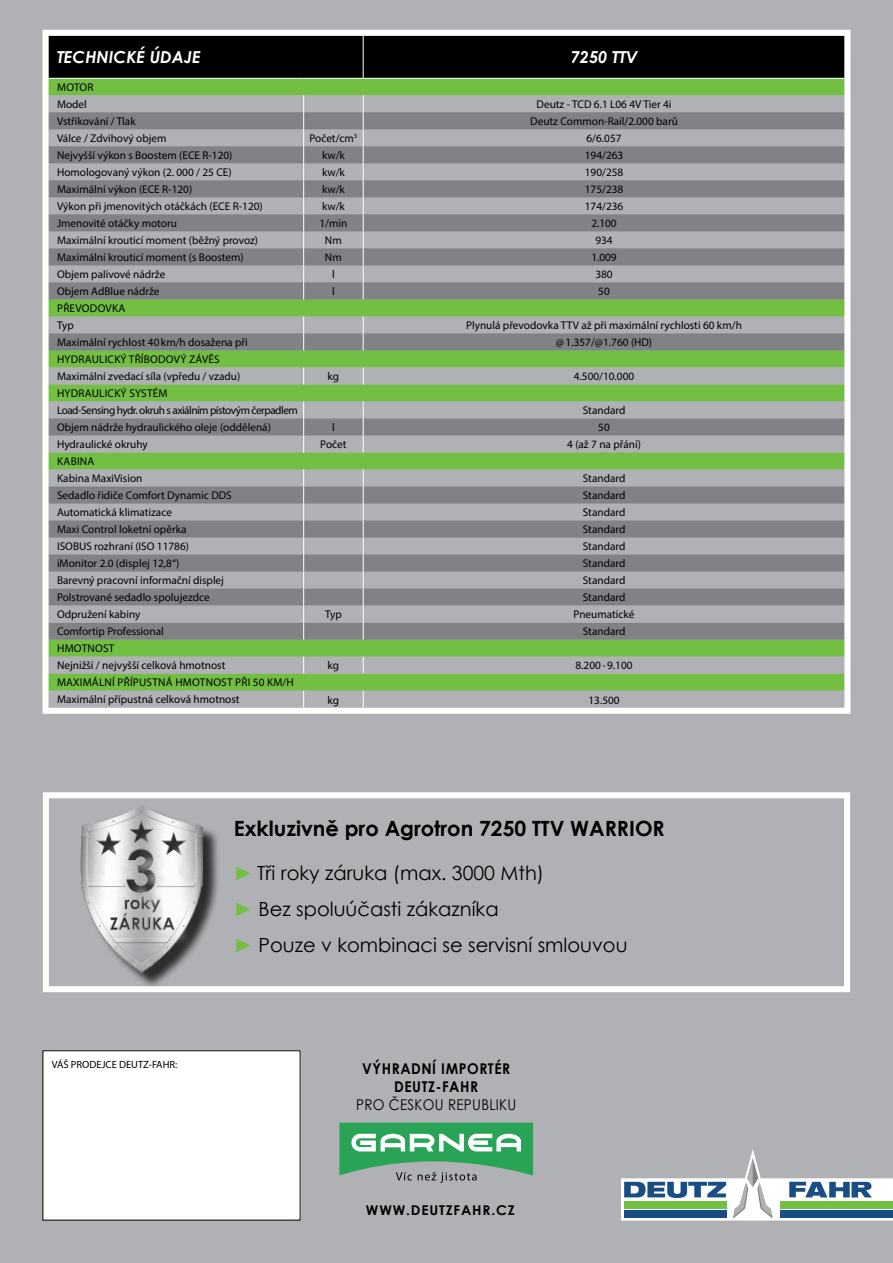
<style>
.page{position:relative;width:893px;height:1263px;background:#afb1b4}
.page>*{position:absolute;margin:0;border:0;box-sizing:border-box;transform-origin:0 0}
.t1{font:700 21px "Century Gothic";color:#000}
.t2{font:19.5px/36px "Century Gothic";color:#000}
.t3{font:italic 700 16.5px "Century Gothic";color:#fff}
.t4{font:700 14.85px/18px "Century Gothic";letter-spacing:.04em;color:#000;text-align:center;scale:.94 1}
.t5{font:14.85px "Century Gothic";letter-spacing:.02em;color:#000;scale:.91 1}
.t6{font:700 13.5px "Century Gothic";letter-spacing:.06em;color:#000}
.t7{font:11.25px/17px "Myriad Pro";color:#000}
.t8{font:11.25px/17px "Myriad Pro";letter-spacing:-.045em;color:#000}
.t9{font:11.25px/17.1px "Myriad Pro";letter-spacing:.02em;color:#000}
.t10{font:10.5px "Myriad Pro";color:#000}
.s1{font-family:"Arial";color:#72bf44}
</style>
<div class="page">
<svg style="left:621px;top:1149px;width:272px;height:71px"></svg>
<div style="left:624px;top:1210px;width:102px;height:7px;background:#184e83"></div>
<div style="left:624px;top:1201px;width:102px;height:7px;background:#72bf44"></div>
<div style="left:779px;top:1210px;width:114px;height:7px;background:#184e83"></div>
<div style="left:779px;top:1201px;width:114px;height:7px;background:#72bf44"></div>
<div style="left:43px;top:1051px;width:257px;height:169px;background:#fff"></div>
<div style="left:43px;top:792px;width:807px;height:200px;border:6px solid #fff"></div>
<div style="left:50px;top:37px;width:793px;height:41px;background:#000"></div>
<div style="left:50px;top:79px;width:793px;height:16px;background:#72bf44"></div>
<svg style="left:50px;top:95px;width:793px;height:612px"></svg>
<svg style="left:50px;top:112px;width:793px;height:357px"></svg>
<svg style="left:303px;top:95px;width:1px;height:204px"></svg>
<svg style="left:363px;top:95px;width:1px;height:204px"></svg>
<svg style="left:303px;top:316px;width:1px;height:34px"></svg>
<svg style="left:363px;top:316px;width:1px;height:34px"></svg>
<svg style="left:303px;top:367px;width:1px;height:17px"></svg>
<svg style="left:363px;top:367px;width:1px;height:17px"></svg>
<svg style="left:303px;top:401px;width:1px;height:51px"></svg>
<svg style="left:363px;top:401px;width:1px;height:51px"></svg>
<svg style="left:50px;top:469px;width:793px;height:171px"></svg>
<svg style="left:303px;top:657px;width:1px;height:17px"></svg>
<svg style="left:363px;top:657px;width:1px;height:17px"></svg>
<svg style="left:303px;top:691px;width:1px;height:16px"></svg>
<svg style="left:363px;top:691px;width:1px;height:16px"></svg>
<hr style="left:363px;top:36px;width:1px;height:42px;background:#fff">
<hr style="left:49px;top:78px;width:255px;height:1px;background:#fff">
<hr style="left:304px;top:78px;width:59px;height:1px;background:#fff">
<hr style="left:363px;top:78px;width:481px;height:1px;background:#fff">
<div style="left:43px;top:30px;width:807px;height:684px;border:6px solid #fff"></div>
<div style="left:83px;top:808px;width:138px;height:181px;background:#000;opacity:.75"></div>
<img style="left:80px;top:805px;width:123px;height:167px">
<svg style="left:339px;top:1123px;width:194px;height:60px"></svg>
<h3 class="t3" style="left:57px;top:45px;width:145px">TECHNICKÉ ÚDAJE</h3>
<h3 class="t3" style="left:571px;top:45px;width:68px">7250 TTV</h3>
<p class="t7" style="left:57px;top:79px;width:38px">MOTOR<br>Model</p>
<p class="t7" style="left:537px;top:96px;width:137px">Deutz - TCD 6.1 L06 4V Tier 4i</p>
<p class="t7" style="left:57px;top:113px;width:80px">Vstřikování / Tlak</p>
<p class="t7" style="left:530px;top:113px;width:149px">Deutz Common-Rail/2.000 barů</p>
<p class="t7" style="left:57px;top:130px;width:111px">Válce / Zdvihový objem</p>
<p class="t7" style="left:309px;top:130px;width:49px">Počet/cm<sup>3</sup></p>
<p class="t7" style="left:586px;top:130px;width:37px">6/6.057</p>
<p class="t7" style="left:57px;top:147px;width:177px">Nejvyšší výkon s Boostem (ECE R-120)</p>
<p class="t7" style="left:322px;top:147px;width:24px">kw/k</p>
<p class="t7" style="left:585px;top:147px;width:40px">194/263</p>
<p class="t7" style="left:57px;top:164px;width:176px">Homologovaný výkon (2. 000 / 25 CE)</p>
<p class="t7" style="left:322px;top:164px;width:24px">kw/k</p>
<p class="t7" style="left:585px;top:164px;width:40px">190/258</p>
<p class="t7" style="left:57px;top:181px;width:137px">Maximální výkon (ECE R-120)</p>
<p class="t7" style="left:322px;top:181px;width:24px">kw/k</p>
<p class="t7" style="left:585px;top:181px;width:40px">175/238</p>
<p class="t7" style="left:57px;top:198px;width:207px">Výkon při jmenovitých otáčkách (ECE R-120)</p>
<p class="t7" style="left:322px;top:198px;width:24px">kw/k</p>
<p class="t7" style="left:585px;top:198px;width:40px">174/236</p>
<p class="t7" style="left:57px;top:215px;width:121px">Jmenovité otáčky motoru</p>
<p class="t7" style="left:319px;top:215px;width:29px">1/min</p>
<p class="t7" style="left:591px;top:215px;width:27px">2.100</p>
<p class="t7" style="left:57px;top:232px;width:203px">Maximální krouticí moment (běžný provoz)</p>
<p class="t7" style="left:325px;top:232px;width:18px">Nm</p>
<p class="t7" style="left:595px;top:232px;width:19px">934</p>
<p class="t7" style="left:57px;top:249px;width:188px">Maximální krouticí moment (s Boostem)</p>
<p class="t7" style="left:325px;top:249px;width:18px">Nm</p>
<p class="t7" style="left:591px;top:249px;width:27px">1.009</p>
<p class="t7" style="left:57px;top:266px;width:110px">Objem palivové nádrže</p>
<p class="t7" style="left:332px;top:266px;width:4px">l</p>
<p class="t7" style="left:595px;top:266px;width:19px">380</p>
<p class="t7" style="left:57px;top:283px;width:104px">Objem AdBlue nádrže</p>
<p class="t7" style="left:332px;top:283px;width:4px">l</p>
<p class="t7" style="left:598px;top:283px;width:13px">50</p>
<p class="t9" style="left:57px;top:300px;width:70px">PŘEVODOVKA<br>Typ</p>
<p class="t7" style="left:466px;top:317px;width:277px">Plynulá převodovka TTV až při maximální rychlosti 60 km/h</p>
<p class="t7" style="left:57px;top:334px;width:192px">Maximální rychlost 40km/h dosažena při</p>
<p class="t7" style="left:556px;top:334px;width:98px">@1.357/@1.760 (HD)</p>
<p class="t7" style="left:57px;top:351px;width:185px">HYDRAULICKÝ TŘÍBODOVÝ ZÁVĚS<br>Maximální zvedací síla (vpředu / vzadu)</p>
<p class="t7" style="left:328px;top:368px;width:13px">kg</p>
<p class="t7" style="left:574px;top:368px;width:62px">4.500/10.000</p>
<p class="t8" style="left:57px;top:385px;width:242px">HYDRAULICKÝ SYSTÉM<br>Load-Sensing hydr. okruh s axiálním pístovým čerpadlem</p>
<p class="t7" style="left:583px;top:402px;width:44px">Standard</p>
<p class="t7" style="left:57px;top:419px;width:215px">Objem nádrže hydraulického oleje (oddělená)</p>
<p class="t7" style="left:332px;top:419px;width:4px">l</p>
<p class="t7" style="left:598px;top:419px;width:13px">50</p>
<p class="t7" style="left:57px;top:436px;width:92px">Hydraulické okruhy</p>
<p class="t7" style="left:320px;top:436px;width:28px">Počet</p>
<p class="t7" style="left:567px;top:436px;width:75px">4 (až 7 na přání)</p>
<p class="t7" style="left:57px;top:453px;width:87px">KABINA<br>Kabina MaxiVision</p>
<p class="t7" style="left:583px;top:470px;width:44px">Standard</p>
<p class="t7" style="left:57px;top:487px;width:176px">Sedadlo řidiče Comfort Dynamic DDS</p>
<p class="t7" style="left:583px;top:487px;width:44px">Standard</p>
<p class="t7" style="left:57px;top:504px;width:116px">Automatická klimatizace</p>
<p class="t7" style="left:583px;top:504px;width:44px">Standard</p>
<p class="t7" style="left:57px;top:521px;width:131px">Maxi Control loketní opěrka</p>
<p class="t7" style="left:583px;top:521px;width:44px">Standard</p>
<p class="t7" style="left:57px;top:538px;width:133px">ISOBUS rozhraní (ISO 11786)</p>
<p class="t7" style="left:583px;top:538px;width:44px">Standard</p>
<p class="t7" style="left:57px;top:555px;width:124px">iMonitor 2.0 (displej 12,8“)</p>
<p class="t7" style="left:583px;top:555px;width:44px">Standard</p>
<p class="t7" style="left:57px;top:572px;width:168px">Barevný pracovní informační displej</p>
<p class="t7" style="left:583px;top:572px;width:44px">Standard</p>
<p class="t7" style="left:57px;top:589px;width:154px">Polstrované sedadlo spolujezdce</p>
<p class="t7" style="left:583px;top:589px;width:44px">Standard</p>
<p class="t7" style="left:57px;top:606px;width:85px">Odpružení kabiny</p>
<p class="t7" style="left:325px;top:606px;width:18px">Typ</p>
<p class="t7" style="left:574px;top:606px;width:62px">Pneumatické</p>
<p class="t7" style="left:57px;top:623px;width:108px">Comfortip Professional</p>
<p class="t7" style="left:583px;top:623px;width:44px">Standard</p>
<p class="t7" style="left:57px;top:640px;width:170px">HMOTNOST<br>Nejnižší / nejvyšší celková hmotnost</p>
<p class="t7" style="left:328px;top:657px;width:13px">kg</p>
<p class="t7" style="left:575px;top:657px;width:59px">8.200-9.100</p>
<p class="t7" style="left:57px;top:674px;width:238px">MAXIMÁLNÍ PŘÍPUSTNÁ HMOTNOST PŘI 50 KM/H<br>Maximální přípustná celková hmotnost</p>
<p class="t7" style="left:328px;top:691px;width:13px">kg</p>
<p class="t7" style="left:588px;top:691px;width:33px">13.500</p>
<p class="t10" style="left:52px;top:1057px;width:127px">VÁŠ PRODEJCE DEUTZ-FAHR:</p>
<h1 class="t1" style="left:234px;top:812px;width:432px">Exkluzivně pro Agrotron 7250 TTV WARRIOR</h1>
<h2 class="t2" style="left:234px;top:855px;width:395px"><span class="s1">►</span> Tři roky záruka (max. 3000 Mth)<br><span class="s1">►</span> Bez spoluúčasti zákazníka<br><span class="s1">►</span> Pouze v kombinaci se servisní smlouvou</h2>
<h3 class="t4" style="left:362px;top:1058px;width:159px">VÝHRADNÍ IMPORTÉR<br>DEUTZ-FAHR</h3>
<h3 class="t5" style="left:356px;top:1094px;width:177px">PRO ČESKOU REPUBLIKU</h3>
<p class="t6" style="left:366px;top:1200px;width:150px">WWW.DEUTZFAHR.CZ</p>
</div>
